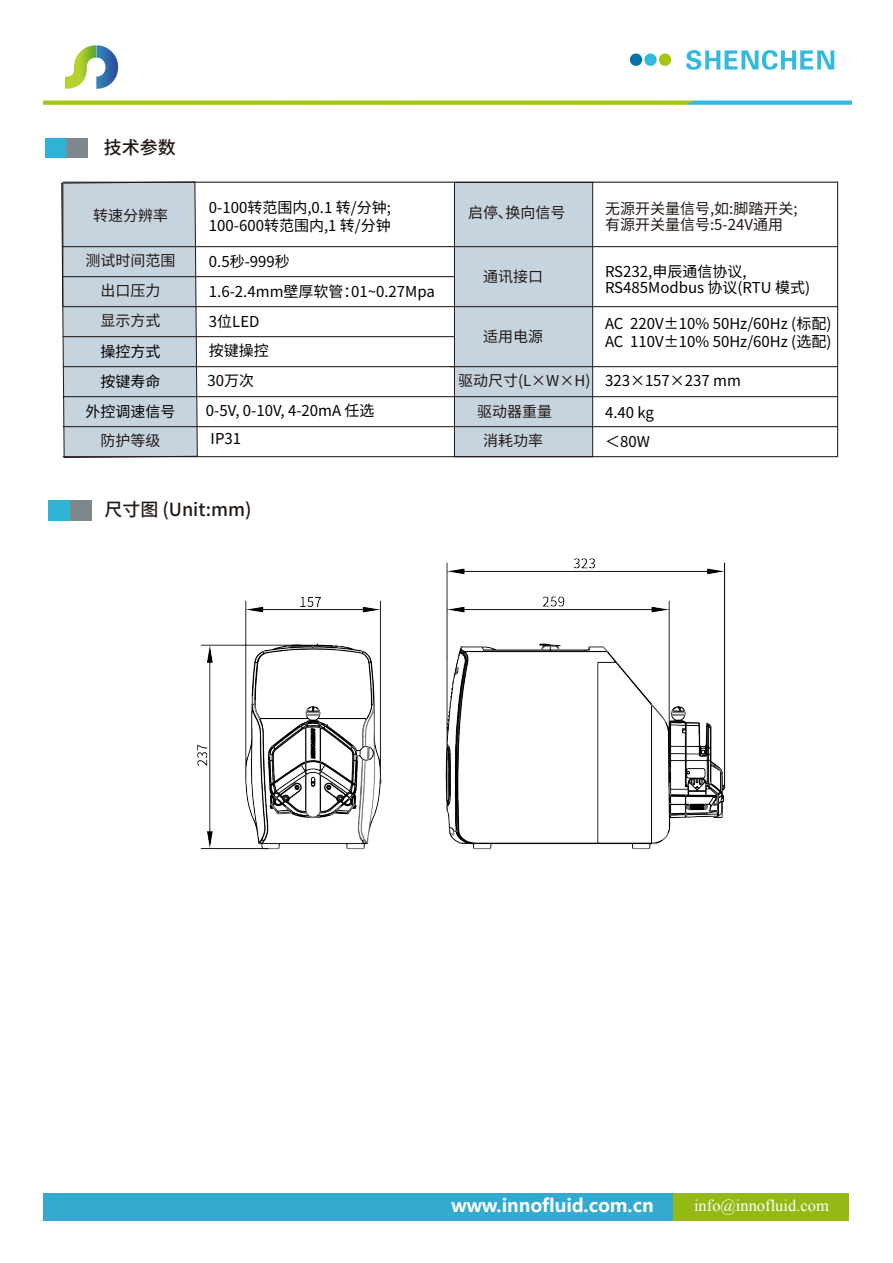
<style>
.page{position:relative;width:893px;height:1263px;background:#fff}
.page>*{position:absolute;margin:0;border:0;box-sizing:border-box;transform-origin:0 0}
.t1{font:700 18px "Microsoft Ya Hei";color:#fff}
.t2{font:500 18px "Source Han Sans CN";color:#231815}
.t3{font:16.5px "Times New Roman";color:#fff}
.t4{font:15px/30px "Source Han Sans CN";color:#000}
.t5{font:15px/30px "Source Han Sans CN";color:#231815}
</style>
<div class="page">
<div style="left:670px;top:1194px;width:179px;height:27px;background:#94b914"></div>
<div style="left:44px;top:1194px;width:629px;height:27px;background:#34aad0"></div>
<img style="left:43px;top:45px;width:809px;height:60px">
<div style="left:550px;top:77px;width:288px;height:14px;background:#fff"></div>
<svg style="left:61px;top:181px;width:137px;height:277px;background:#c3d0dc"></svg>
<div style="left:454px;top:182px;width:139px;height:275px;background:#c6d4e0;border:1px solid #231815"></div>
<hr style="left:62px;top:184px;width:1px;height:123px;background:#231815">
<hr style="left:63px;top:246px;width:775px;height:1px;background:#231815">
<hr style="left:63px;top:182px;width:775px;height:1px;background:#231815">
<hr style="left:63px;top:276px;width:391px;height:1px;background:#231815">
<hr style="left:63px;top:306px;width:391px;height:1px;background:#231815">
<hr style="left:454px;top:306px;width:384px;height:1px;background:#231815">
<hr style="left:63px;top:336px;width:391px;height:1px;background:#231815">
<hr style="left:63px;top:366px;width:391px;height:1px;background:#231815">
<hr style="left:63px;top:396px;width:775px;height:1px;background:#231815">
<hr style="left:451px;top:366px;width:387px;height:1px;background:#231815">
<hr style="left:63px;top:426px;width:775px;height:1px;background:#231815">
<hr style="left:63px;top:456px;width:775px;height:1px;background:#231815">
<hr style="left:837px;top:182px;width:1px;height:275px;background:#231815">
<img style="left:49px;top:501px;width:42px;height:19px">
<img style="left:197px;top:558px;width:529px;height:292px">
<img style="left:45px;top:138px;width:43px;height:19px">
<p class="t2" style="left:104px;top:138px;width:73px">技术参数</p>
<p class="t5" style="left:93px;top:200px;width:76px">转速分辨率</p>
<p class="t5" style="left:86px;top:245px;width:91px;text-align:center">测试时间范围出口压力<br>显示方式</p>
<p class="t4" style="left:101px;top:337px;width:61px">操控方式</p>
<p class="t4" style="left:86px;top:367px;width:91px;text-align:center">按键寿命<br>外控调速信号</p>
<p class="t4" style="left:209px;top:199px;width:183px;line-height:18px">0-100转范围内,0.1 转/分钟;<br>100-600转范围内,1 转/分钟</p>
<p class="t5" style="left:468px;top:197px;width:99px">启停、换向信号</p>
<p class="t5" style="left:483px;top:262px;width:61px">通讯接口</p>
<p class="t4" style="left:209px;top:247px;width:227px">0.5秒-999秒<br>1.6-2.4mm壁厚软管：01~0.27Mpa<br>3位LED</p>
<p class="t4" style="left:206px;top:335px;width:170px">按键操控<br>30万次<br>0-5V, 0-10V, 4-20mA 任选</p>
<p class="t5" style="left:483px;top:322px;width:61px">适用电源</p>
<p class="t5" style="left:477px;top:364px;width:115px;line-height:31.7px;text-indent:-19px">驱动尺寸(L×W×H)驱动器重量</p>
<p class="t5" style="left:605px;top:200px;width:194px;line-height:16.5px">无源开关量信号,如:脚踏开关;有源开关量信号:5-24V通用</p>
<p class="t4" style="left:605px;top:263px;width:207px;line-height:16.5px">RS232,申辰通信协议,<br>RS485Modbus 协议(RTU 模式)</p>
<p class="t4" style="left:605px;top:315px;width:228px;line-height:18px">AC 220V±10% 50Hz/60Hz (标配)<br>AC 110V±10% 50Hz/60Hz (选配)</p>
<p class="t4" style="left:605px;top:365px;width:138px">323×157×237 mm</p>
<p class="t4" style="left:605px;top:398px;width:51px">4.40 kg</p>
<p class="t4" style="left:211px;top:424px;width:32px">IP31</p>
<p class="t4" style="left:605px;top:427px;width:46px">＜80W</p>
<p class="t5" style="left:101px;top:425px;width:61px">防护等级</p>
<p class="t5" style="left:483px;top:425px;width:61px">消耗功率</p>
<p class="t2" style="left:104px;top:499px;width:149px">尺寸图 (Unit:mm)</p>
<p class="t1" style="left:451px;top:1193px;width:204px">www.innofluid.com.cn</p>
<p class="t3" style="left:694px;top:1194px;width:136px">info@innofluid.com</p>
</div>
